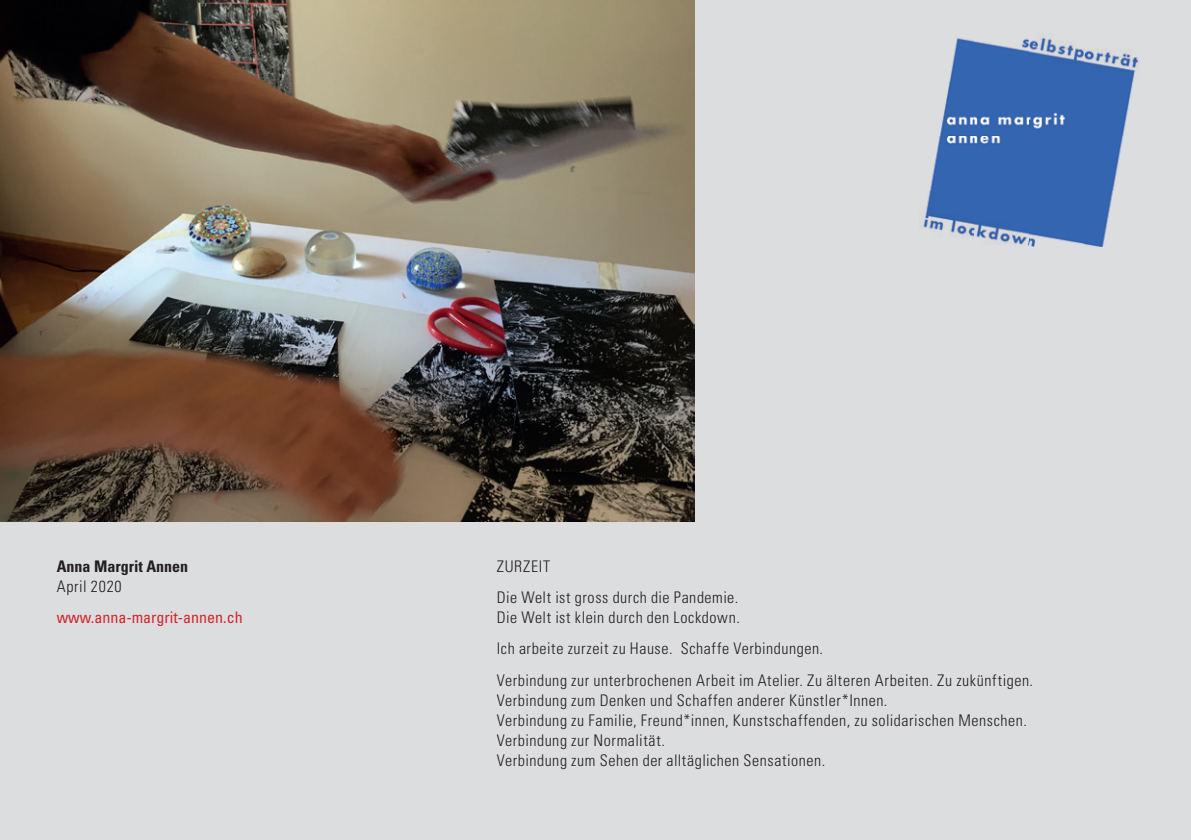
<style>
.page{position:relative;width:1191px;height:840px;background:#fff}
.page>*{position:absolute;margin:0;border:0;box-sizing:border-box;transform-origin:0 0}
.t1{font:300 condensed 16px/31.4px "Univers";letter-spacing:.035em;color:#231f20}
.t2{font:condensed 16px "Univers";color:#d1232a}
.t3{font:700 condensed 16px "Univers";color:#231f20}
</style>
<div class="page">
<div style="left:0;top:0;width:1191px;height:839px;background:#dcdddf"></div>
<img style="left:0;top:0;width:694px;height:520px">
<img style="left:923px;top:35px;width:215px;height:211px">
<p class="t3" style="left:57px;top:555px;width:133px">Anna Margrit Annen</p>
<p class="t1" style="left:57px;top:570px;width:66px">April 2020</p>
<p class="t2" style="left:57px;top:606px;width:188px">www.anna-margrit-annen.ch</p>
<p class="t1" style="left:497px;top:550px;width:243px">ZURZEIT<br>Die Welt ist gross durch die Pandemie.</p>
<p class="t1" style="left:497px;top:601px;width:538px">Die Welt ist klein durch den Lockdown.<br>Ich arbeite zurzeit zu Hause. Schaffe Verbindungen.<br>Verbindung zur unterbrochenen Arbeit im Atelier. Zu älteren Arbeiten. Zu zukünftigen.</p>
<p class="t1" style="left:497px;top:689px;width:532px;line-height:20px">Verbindung zum Denken und Schaffen anderer Künstler*Innen.<br>Verbindung zu Familie, Freund*innen, Kunstschaffenden, zu solidarischen Menschen.<br>Verbindung zur Normalität.<br>Verbindung zum Sehen der alltäglichen Sensationen.</p>
</div>
